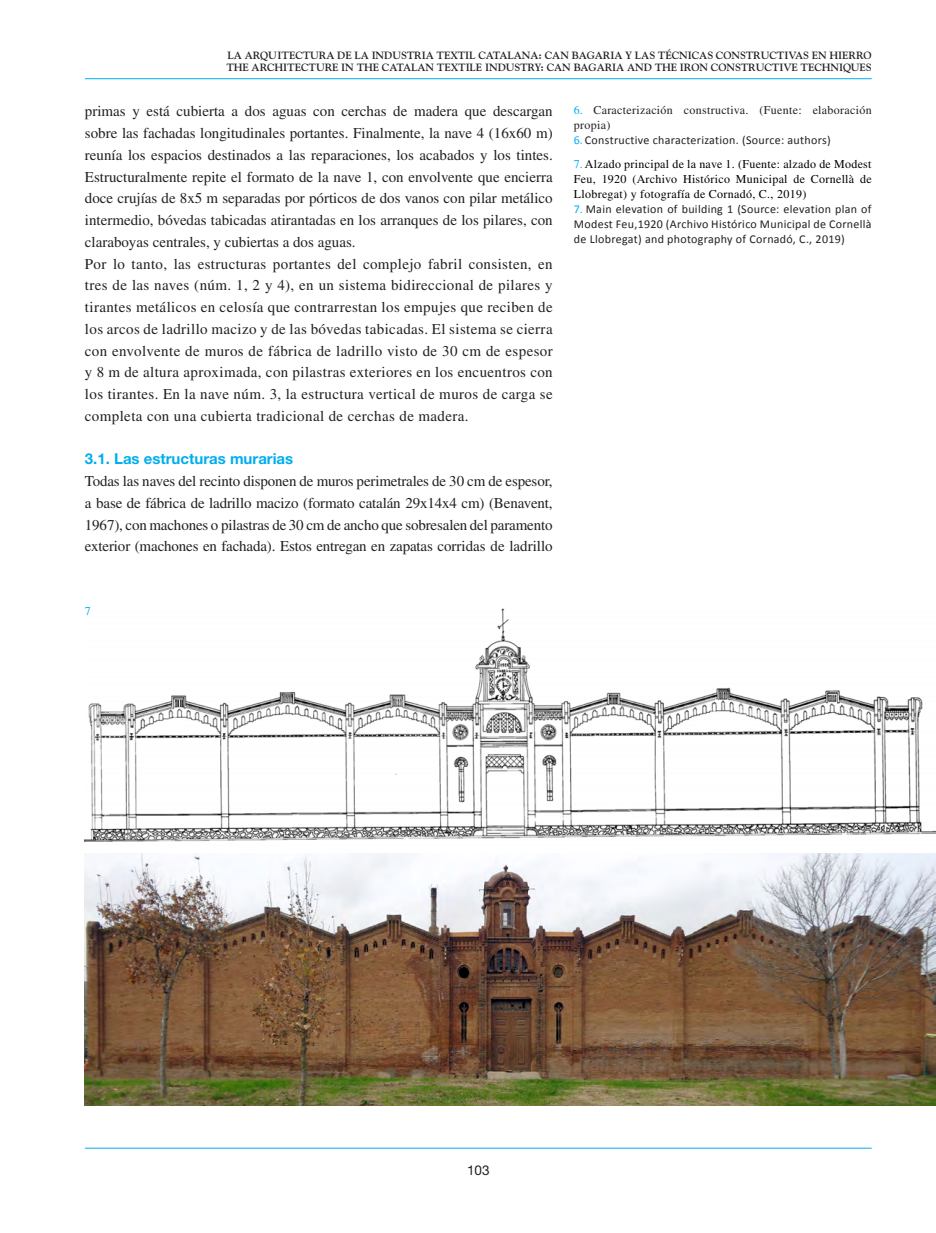
<style>
.page{position:relative;width:936px;height:1233px;background:#fff}
.page>*{position:absolute;margin:0;border:0;box-sizing:border-box;transform-origin:0 0}
.t1{font:15px/21.8px "Times LT Std";letter-spacing:.025em;color:#231f20}
.t2{font:15px/21.8px "Times LT Std";color:#231f20;text-align:justify}
.t3{font:700 15px "Helvetica Neue LT Std";color:#00aeef}
.t4{font:13.5px "Helvetica Neue LT Std";color:#231f20}
.t5{font:12px/15px "Calibri";letter-spacing:.025em;color:#231f20;text-align:justify}
.t6{font:12px/15px "Times LT Std";letter-spacing:.025em;color:#000;text-align:justify}
.t7{font:12px/15px "Times LT Std";letter-spacing:.025em;color:#231f20}
.t8{font:12px "Times LT Std";color:#00aeef}
.t9{font:700 10.5px/12.6px "Goudy Std";letter-spacing:-.01em;color:#231f20}
.s1{color:#00aeef}
</style>
<div class="page">
<hr style="left:85px;top:1148px;width:787px;height:1px;background:#00aeef">
<hr style="left:85px;top:78px;width:787px;height:1px;background:#00aeef">
<img style="left:85px;top:608px;width:850px;height:234px">
<img style="left:85px;top:853px;width:850px;height:252px">
<p class="t9" style="left:226px;top:49px;width:647px">LA ARQUITECTURA DE LA INDUSTRIA TEXTIL CATALANA: CAN BAGARIA Y LAS TÉCNICAS CONSTRUCTIVAS EN HIERRO<br>THE ARCHITECTURE IN THE CATALAN TEXTILE INDUSTRY: CAN BAGARIA AND THE IRON CONSTRUCTIVE TECHNIQUES</p>
<p class="t1" style="left:85px;top:100px;width:469px">primas y está cubierta a dos aguas con cerchas de madera que descargan sobre las fachadas longitudinales portantes. Finalmente, la nave 4 (16x60 m) reunía los espacios destinados a las reparaciones, los acabados y los tintes.<br>Estructuralmente repite el formato de la nave 1, con envolvente que encierra doce crujías de 8x5 m separadas por pórticos de dos vanos con pilar metálico intermedio, bóvedas tabicadas atirantadas en los arranques de los pilares, con claraboyas centrales, y cubiertas a dos aguas.<br>Por lo tanto, las estructuras portantes del complejo fabril consisten, en tres de las naves (núm. 1, 2 y 4), en un sistema bidireccional de pilares y tirantes metálicos en celosía que contrarrestan los empujes que reciben de los arcos de ladrillo macizo y de las bóvedas tabicadas. El sistema se cierra con envolvente de muros de fábrica de ladrillo visto de 30 cm de espesor y 8 m de altura aproximada, con pilastras exteriores en los encuentros con los tirantes. En la nave núm. 3, la estructura vertical de muros de carga se completa con una cubierta tradicional de cerchas de madera.</p>
<p class="t3" style="left:85px;top:450px;width:210px">3.1. Las estructuras murarias</p>
<p class="t2" style="left:85px;top:470px;width:469px">Todas las naves del recinto disponen de muros perimetrales de 30 cm de espesor, a base de fábrica de ladrillo macizo (formato catalán 29x14x4 cm) (Benavent, 1967), con machones o pilastras de 30 cm de ancho que sobresalen del paramento exterior (machones en fachada). Estos entregan en zapatas corridas de ladrillo</p>
<p class="t7" style="left:574px;top:103px;width:299px"><span class="s1">6.</span> Caracterización constructiva. (Fuente: elaboración propia)</p>
<p class="t5" style="left:574px;top:133px;width:258px"><span class="s1">6.</span> Constructive characterization. (Source: authors)</p>
<p class="t6" style="left:574px;top:156px;width:299px"><span class="s1">7.</span> Alzado principal de la nave 1. (Fuente: alzado de Modest Feu, 1920 (Archivo Histórico Municipal de Cornellà de Llobregat) y fotografía de Cornadó, C., 2019)</p>
<p class="t5" style="left:574px;top:201px;width:299px"><span class="s1">7.</span> Main elevation of building 1 (Source: elevation plan of Modest Feu,1920 (Archivo Histórico Municipal de Cornellà de Llobregat) and photography of Cornadó, C., 2019)</p>
<p class="t8" style="left:85px;top:604px;width:7px">7</p>
<p class="t4" style="left:467px;top:1162px;width:24px">103</p>
</div>
